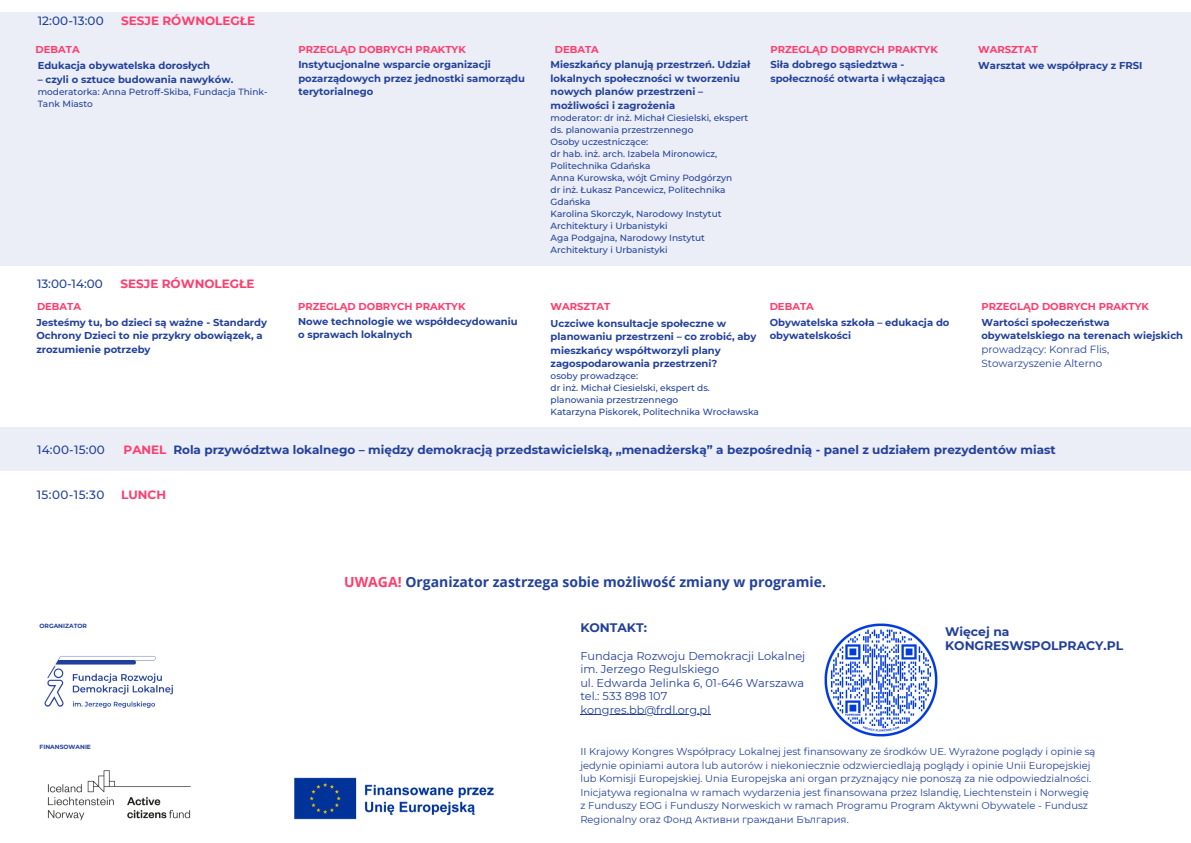
<style>
.page{position:relative;width:1191px;height:843px;background:#fff}
.page>*{position:absolute;margin:0;border:0;box-sizing:border-box;transform-origin:0 0}
.t1{font:700 14px "Open Sans";color:#23419b}
.t2{font:700 12.3px/14.2px "Montserrat";color:#21409a}
.t3{font:700 12px "Montserrat";color:#23419b}
.t4{font:500 12px "Montserrat";letter-spacing:.015em;color:#21409a}
.t5{font:700 12px "Montserrat";color:#ff3d6d}
.t6{font:11.3px/13.5px "Montserrat";color:#21409a}
.t7{font:10.3px/14.2px "Montserrat";color:#23419b}
.t8{font:700 10px/13.5px "Montserrat";color:#23419b}
.t9{font:10px/13.5px "Montserrat";color:#21409a}
.t10{font:700 10px "Montserrat";color:#ff3d6d}
.t11{font:500 9px/12px "Montserrat";color:#23419b}
.t12{font:500 9px/12px "Montserrat";color:#21409a}
.t13{font:700 6px "Montserrat";color:#21409a}
.s1{color:#ff3d6d}
</style>
<div class="page">
<div style="left:0;top:427px;width:1190px;height:43px;background:#ebeef6"></div>
<img style="left:44px;top:656px;width:129px;height:52px">
<img style="left:47px;top:770px;width:144px;height:51px">
<img style="left:294px;top:777px;width:200px;height:43px">
<hr style="left:580px;top:714px;width:130px;height:1px;background:#21409a">
<img style="left:824px;top:623px;width:114px;height:114px">
<div style="left:0;top:12px;width:1190px;height:253px;background:#ebeef6"></div>
<h2 class="t4" style="left:38px;top:14px;width:68px">12:00-13:00</h2>
<h1 class="t5" style="left:121px;top:14px;width:136px">SESJE RÓWNOLEGŁE</h1>
<p class="t10" style="left:36px;top:43px;width:46px">DEBATA</p>
<p class="t8" style="left:38px;top:59px;width:174px">Edukacja obywatelska dorosłych</p>
<p class="t8" style="left:38px;top:73px;width:197px">– czyli o sztuce budowania nawyków.</p>
<p class="t11" style="left:38px;top:86px;width:231px">moderatorka: Anna Petroff-Skiba, Fundacja Think-<br>Tank Miasto</p>
<h3 class="t4" style="left:37px;top:276px;width:67px">13:00-14:00</h3>
<h2 class="t5" style="left:120px;top:276px;width:136px">SESJE RÓWNOLEGŁE</h2>
<p class="t10" style="left:298px;top:43px;width:169px">PRZEGLĄD DOBRYCH PRAKTYK</p>
<p class="t8" style="left:298px;top:58px;width:228px">Instytucjonalne wsparcie organizacji pozarządowych przez jednostki samorządu terytorialnego</p>
<p class="t10" style="left:554px;top:43px;width:46px">DEBATA</p>
<h2 class="t8" style="left:550px;top:58px;width:201px">Mieszkańcy planują przestrzeń. Udział lokalnych społeczności w tworzeniu nowych planów przestrzeni – możliwości i zagrożenia</h2>
<h2 class="t11" style="left:550px;top:112px;width:199px">moderator: dr inż. Michał Ciesielski, ekspert ds. planowania przestrzennego<br>Osoby uczestniczące:<br>dr hab. inż. arch. Izabela Mironowicz,<br>Politechnika Gdańska<br>Anna Kurowska, wójt Gminy Podgórzyn<br>dr inż. Łukasz Pancewicz, Politechnika<br>Gdańska<br>Karolina Skorczyk, Narodowy Instytut<br>Architektury i Urbanistyki<br>Aga Podgajna, Narodowy Instytut<br>Architektury i Urbanistyki</h2>
<p class="t10" style="left:770px;top:43px;width:169px">PRZEGLĄD DOBRYCH PRAKTYK</p>
<h4 class="t10" style="left:978px;top:43px;width:61px">WARSZTAT</h4>
<h3 class="t8" style="left:770px;top:58px;width:136px">Siła dobrego sąsiedztwa -</h3>
<p class="t8" style="left:978px;top:59px;width:166px">Warsztat we współpracy z FRSI</p>
<h3 class="t8" style="left:770px;top:72px;width:176px">społeczność otwarta i włączająca</h3>
<h5 class="t10" style="left:298px;top:300px;width:169px">PRZEGLĄD DOBRYCH PRAKTYK</h5>
<h6 class="t8" style="left:298px;top:315px;width:221px;line-height:12.8px">Nowe technologie we współdecydowaniu o sprawach lokalnych</h6>
<h5 class="t10" style="left:769px;top:300px;width:46px">DEBATA</h5>
<h2 class="t10" style="left:981px;top:300px;width:169px">PRZEGLĄD DOBRYCH PRAKTYK</h2>
<h5 class="t8" style="left:769px;top:315px;width:181px">Obywatelska szkoła – edukacja do obywatelskości</h5>
<h5 class="t10" style="left:550px;top:300px;width:61px">WARSZTAT</h5>
<h5 class="t8" style="left:550px;top:316px;width:207px">Uczciwe konsultacje społeczne w planowaniu przestrzeni – co zrobić, aby mieszkańcy współtworzyli plany zagospodarowania przestrzeni?</h5>
<h5 class="t12" style="left:550px;top:370px;width:210px">osoby prowadzące:<br>dr inż. Michał Ciesielski, ekspert ds. planowania przestrzennego<br>Katarzyna Piskorek, Politechnika Wrocławska</h5>
<p class="t10" style="left:37px;top:300px;width:46px">DEBATA</p>
<h5 class="t8" style="left:36px;top:315px;width:232px">Jesteśmy tu, bo dzieci są ważne - Standardy<br>Ochrony Dzieci to nie przykry obowiązek, a zrozumienie potrzeby</h5>
<h5 class="t8" style="left:981px;top:315px;width:203px">Wartości społeczeństwa obywatelskiego na terenach wiejskich</h5>
<h6 class="t7" style="left:981px;top:342px;width:129px">prowadzący: Konrad Flis,<br>Stowarzyszenie Alterno</h6>
<h6 class="t4" style="left:37px;top:442px;width:69px">14:00-15:00</h6>
<h6 class="t3" style="left:123px;top:442px;width:933px"><span class="s1">PANEL</span> Rola przywództwa lokalnego – między demokracją przedstawicielską, „menadżerską” a bezpośrednią - panel z udziałem prezydentów miast</h6>
<h6 class="t4" style="left:37px;top:487px;width:69px">15:00-15:30</h6>
<h3 class="t5" style="left:121px;top:487px;width:46px">LUNCH</h3>
<h5 class="t13" style="left:40px;top:622px;width:49px">ORGANIZATOR</h5>
<h6 class="t13" style="left:40px;top:742px;width:53px">FINANSOWANIE</h6>
<h3 class="t1" style="left:344px;top:572px;width:483px"><span class="s1">UWAGA!</span> Organizator zastrzega sobie możliwość zmiany w programie.</h3>
<h6 class="t2" style="left:580px;top:620px;width:68px">KONTAKT:</h6>
<p class="t6" style="left:580px;top:648px;width:226px">Fundacja Rozwoju Demokracji Lokalnej im. Jerzego Regulskiego<br>ul. Edwarda Jelinka 6, 01-646 Warszawa tel.: 533 898 107</p>
<p class="t6" style="left:580px;top:702px;width:131px">kongres.bb@frdl.org.pl</p>
<h6 class="t2" style="left:945px;top:624px;width:180px">Więcej na<br>KONGRESWSPOLPRACY.PL</h6>
<h3 class="t9" style="left:580px;top:744px;width:516px">II Krajowy Kongres Współpracy Lokalnej jest finansowany ze środków UE. Wyrażone poglądy i opinie są jedynie opiniami autora lub autorów i niekoniecznie odzwierciedlają poglądy i opinie Unii Europejskiej lub Komisji Europejskiej. Unia Europejska ani organ przyznający nie ponoszą za nie odpowiedzialności.</h3>
<h3 class="t9" style="left:580px;top:785px;width:510px;text-align:justify">Inicjatywa regionalna w ramach wydarzenia jest finansowana przez Islandię, Liechtenstein i Norwegię z Funduszy EOG i Funduszy Norweskich w ramach Programu Program Aktywni Obywatele - Fundusz Regionalny oraz Фонд Активни граждани България.</h3>
</div>
